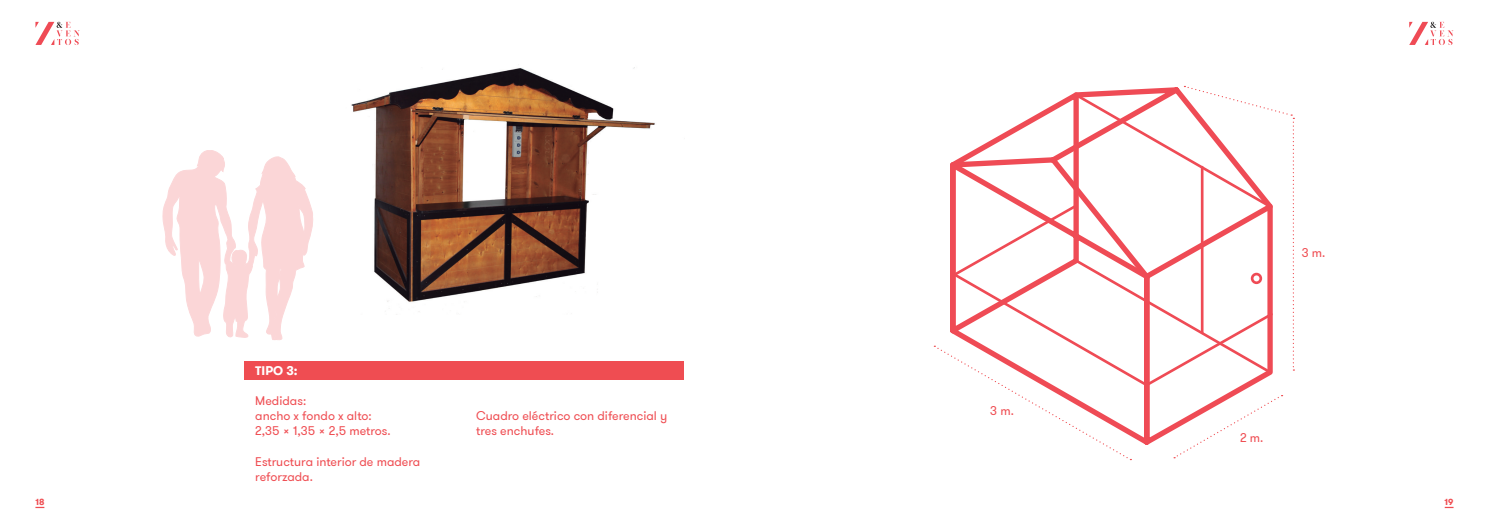
<style>
.page{position:relative;width:1489px;height:525px;background:#fff}
.page>*{position:absolute;margin:0;border:0;box-sizing:border-box;transform-origin:0 0}
.t1{font:12.5px/15px "GT Walsheim Pro";color:#ef4d52}
.t2{font:700 12.5px "GT Walsheim Pro";color:#fff}
.t3{font:700 8.75px "GT Walsheim Pro";color:#ef4d52}
</style>
<div class="page">
<svg style="left:35px;top:506px;width:9px;height:2px"></svg>
<svg style="left:1444px;top:506px;width:9px;height:2px"></svg>
<svg style="left:35px;top:22px;width:45px;height:23px"></svg>
<svg style="left:1409px;top:22px;width:44px;height:23px"></svg>
<img style="left:351px;top:67px;width:304px;height:245px">
<div style="left:244px;top:361px;width:440px;height:19px;background:#ef4d52"></div>
<svg style="left:163px;top:150px;width:150px;height:190px"></svg>
<svg style="left:934px;top:86px;width:360px;height:374px"></svg>
<div style="left:1250px;top:272px;width:11px;height:12px;border:3px solid #ef4b55;border-radius:50%"></div>
<p class="t2" style="left:255px;top:362px;width:44px">TIPO 3:</p>
<p class="t1" style="left:255px;top:393px;width:137px">Medidas:<br>ancho x fondo x alto:<br>2,35 x 1,35 x 2,5 metros.</p>
<p class="t1" style="left:255px;top:453px;width:167px">Estructura interior de madera reforzada.</p>
<p class="t1" style="left:476px;top:408px;width:192px">Cuadro eléctrico con diferencial y tres enchufes.</p>
<p class="t1" style="left:990px;top:403px;width:25px">3 m.</p>
<p class="t1" style="left:1301px;top:245px;width:25px">3 m.</p>
<p class="t1" style="left:1240px;top:430px;width:25px">2 m.</p>
<p class="t3" style="left:35px;top:495px;width:11px">18</p>
<p class="t3" style="left:1444px;top:495px;width:10px">19</p>
</div>
